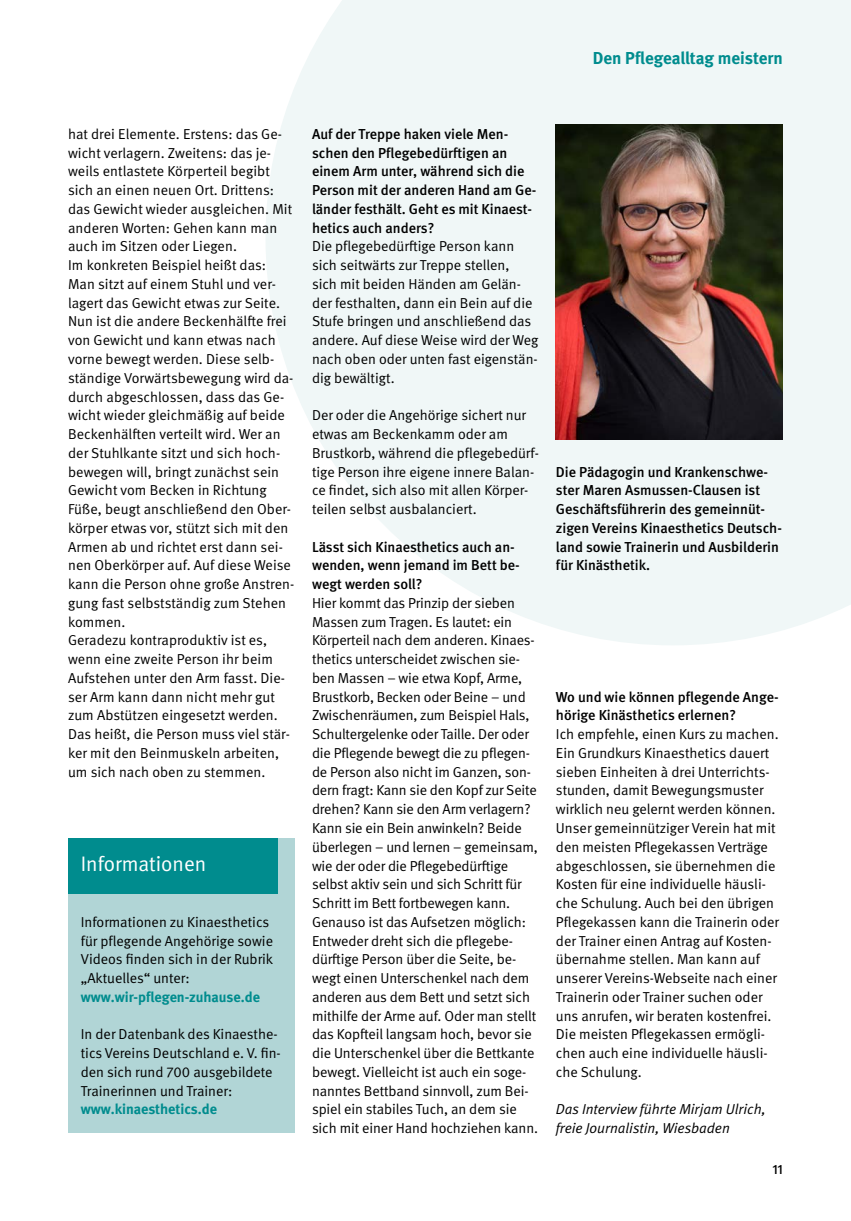
<style>
.page{position:relative;width:851px;height:1221px;background:#fff}
.page>*{position:absolute;margin:0;border:0;box-sizing:border-box;transform-origin:0 0}
._01_Überschriften_kasten_Ü-unterlegt{font:21px "DGUV Meta";color:#fff}
.t1{font:700 17.25px "DGUV Meta";color:#008c8e}
._01_Überschriften_Fließtext{font:14.4px/18.8px "DGUV Meta";color:#000}
._02_Fließtext_InterviewFrage{font:500 14.4px/18.8px "DGUV Meta";color:#000}
.t2{font:italic 14.4px/18.8px "DGUV Meta";color:#000}
.t3{font:500 13.5px "DGUV Meta";color:#000}
.s1{font-weight:700;color:#008c8e}
</style>
<div class="page">
<svg style="left:266px;top:0;width:584px;height:645px;fill:#f0f7f7"></svg>
<div style="left:68px;top:838px;width:227px;height:295px;background:#b1d5d6"></div>
<div style="left:68px;top:838px;width:210px;height:55px;background:#008c8e"></div>
<img style="left:555px;top:124px;width:227px;height:315px">
<p class="t1" style="left:592px;top:48px;width:192px">Den Pflegealltag meistern</p>
<p class="_01_Überschriften_Fließtext" style="left:68px;top:125px;width:228px">hat drei Elemente. Erstens: das Ge&shy;wicht verlagern. Zweitens: das je&shy;weils entlastete Körperteil begibt sich an einen neuen Ort. Drittens: das Gewicht wieder ausgleichen. Mit anderen Worten: Gehen kann man auch im Sitzen oder Liegen.<br>Im konkreten Beispiel heißt das:<br>Man sitzt auf einem Stuhl und ver&shy;lagert das Gewicht etwas zur Seite.<br>Nun ist die andere Beckenhälfte frei von Gewicht und kann etwas nach vorne bewegt werden. Diese selb&shy;ständige Vorwärtsbewegung wird da&shy;durch abgeschlossen, dass das Ge&shy;wicht wieder gleichmäßig auf beide Beckenhälften verteilt wird. Wer an der Stuhlkante sitzt und sich hoch&shy;bewegen will, bringt zunächst sein Gewicht vom Becken in Richtung Füße, beugt anschließend den Ober&shy;körper etwas vor, stützt sich mit den Armen ab und richtet erst dann sei&shy;nen Oberkörper auf. Auf diese Weise kann die Person ohne große Anstren&shy;gung fast selbstständig zum Stehen kommen.<br>Geradezu kontraproduktiv ist es, wenn eine zweite Person ihr beim Aufstehen unter den Arm fasst. Die&shy;ser Arm kann dann nicht mehr gut zum Abstützen eingesetzt werden.<br>Das heißt, die Person muss viel stär&shy;ker mit den Beinmuskeln arbeiten, um sich nach oben zu stemmen.</p>
<p class="_02_Fließtext_InterviewFrage" style="left:312px;top:125px;width:226px">Auf der Treppe haken viele Men&shy;schen den Pflegebedürftigen an einem Arm unter, während sich die<br>Person mit der anderen Hand am Ge&shy;länder festhält. Geht es mit Kinaest&shy;hetics auch anders?</p>
<p class="_01_Überschriften_Fließtext" style="left:312px;top:237px;width:228px">Die pflegebedürftige Person kann sich seitwärts zur Treppe stellen,<br>sich mit beiden Händen am Gelän&shy;der festhalten, dann ein Bein auf die<br>Stufe bringen und anschließend das andere. Auf diese Weise wird der Weg nach oben oder unten fast eigenstän&shy;dig bewältigt.</p>
<p class="_01_Überschriften_Fließtext" style="left:312px;top:406px;width:228px">Der oder die Angehörige sichert nur etwas am Beckenkamm oder am Brustkorb, während die pflegebedürf&shy;tige Person ihre eigene innere Balan&shy;ce findet, sich also mit allen Körper&shy;teilen selbst ausbalanciert.</p>
<p class="_02_Fließtext_InterviewFrage" style="left:312px;top:537px;width:209px">Lässt sich Kinaesthetics auch an&shy;wenden, wenn jemand im Bett be&shy;wegt werden soll?</p>
<p class="_01_Überschriften_Fließtext" style="left:312px;top:594px;width:227px">Hier kommt das Prinzip der sieben Massen zum Tragen. Es lautet: ein Körperteil nach dem anderen. Kinaes&shy;thetics unterscheidet zwischen sie&shy;ben Massen – wie etwa Kopf, Arme, Brustkorb, Becken oder Beine – und Zwischenräumen, zum Beispiel Hals, Schultergelenke oder Taille. Der oder die Pflegende bewegt die zu pflegen&shy;de Person also nicht im Ganzen, son&shy;dern fragt: Kann sie den Kopf zur Seite drehen? Kann sie den Arm verlagern?<br>Kann sie ein Bein anwinkeln? Beide überlegen – und lernen – gemeinsam, wie der oder die Pflegebedürftige selbst aktiv sein und sich Schritt für Schritt im Bett fortbewegen kann.<br>Genauso ist das Aufsetzen möglich:<br>Entweder dreht sich die pflegebe&shy;dürftige Person über die Seite, be&shy;wegt einen Unterschenkel nach dem anderen aus dem Bett und setzt sich mithilfe der Arme auf. Oder man stellt das Kopfteil langsam hoch, bevor sie die Unterschenkel über die Bettkante bewegt. Vielleicht ist auch ein soge&shy;nanntes Bettband sinnvoll, zum Bei&shy;spiel ein stabiles Tuch, an dem sie sich mit einer Hand hochziehen kann.</p>
<h3 class="_01_Überschriften_kasten_Ü-unterlegt" style="left:81px;top:851px;width:127px">Informationen</h3>
<p class="_01_Überschriften_Fließtext" style="left:81px;top:912px;width:194px">Informationen zu Kinaesthetics für pflegende Angehörige sowie<br>Videos finden sich in der Rubrik „Aktuelles“ unter: <span class="s1">www.wir-pflegen-zuhause.de</span></p>
<p class="_01_Überschriften_Fließtext" style="left:81px;top:1025px;width:201px">In der Datenbank des Kinaesthe&shy;tics Vereins Deutschland e. V. fin&shy;den sich rund 700 ausgebildete<br>Trainerinnen und Trainer: <span class="s1">www.kinaesthetics.de</span></p>
<p class="_02_Fließtext_InterviewFrage" style="left:556px;top:462px;width:227px">Die Pädagogin und Krankenschwe&shy;ster Maren Asmussen-Clausen ist<br>Geschäftsführerin des gemeinnüt&shy;zigen Vereins Kinaesthetics Deutsch&shy;land sowie Trainerin und Ausbilderin für Kinästhetik.</p>
<p class="_02_Fließtext_InterviewFrage" style="left:556px;top:687px;width:224px">Wo und wie können pflegende Ange&shy;hörige Kinästhetics erlernen?</p>
<p class="_01_Überschriften_Fließtext" style="left:556px;top:725px;width:224px">Ich empfehle, einen Kurs zu machen.<br>Ein Grundkurs Kinaesthetics dauert sieben Einheiten à drei Unterrichts&shy;stunden, damit Bewegungsmuster wirklich neu gelernt werden können.<br>Unser gemeinnütziger Verein hat mit den meisten Pflegekassen Verträge abgeschlossen, sie übernehmen die Kosten für eine individuelle häusli&shy;che Schulung. Auch bei den übrigen Pflegekassen kann die Trainerin oder der Trainer einen Antrag auf Kosten&shy;übernahme stellen. Man kann auf unserer Vereins-Webseite nach einer Trainerin oder Trainer suchen oder uns anrufen, wir beraten kostenfrei.<br>Die meisten Pflegekassen ermögli&shy;chen auch eine individuelle häusli&shy;che Schulung.</p>
<p class="t2" style="left:556px;top:1100px;width:211px">Das Interview führte Mirjam Ulrich, freie Journalistin, Wiesbaden</p>
<p class="t3" style="left:772px;top:1161px;width:12px">11</p>
</div>
